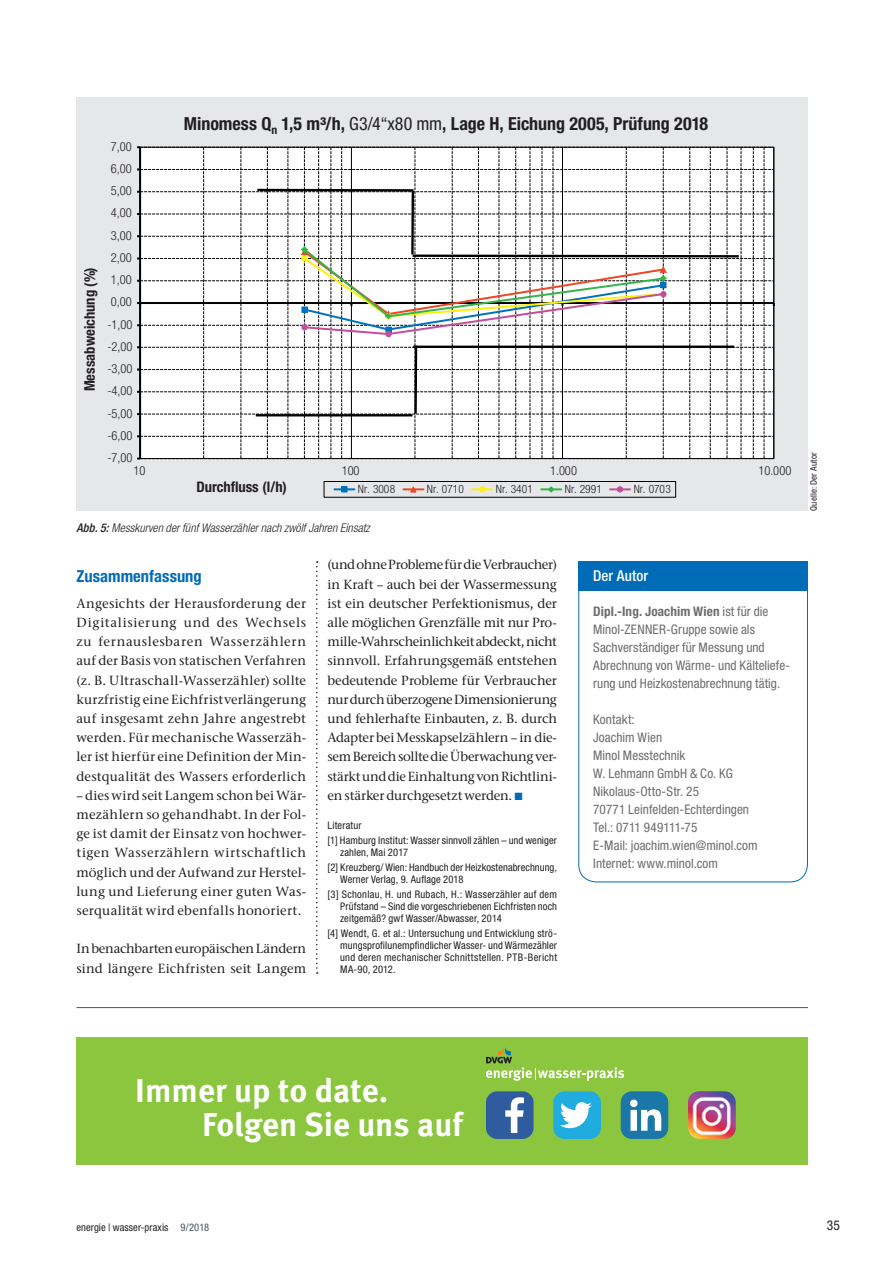
<style>
.page{position:relative;width:893px;height:1263px;background:#fff}
.page>*{position:absolute;margin:0;border:0;box-sizing:border-box;transform-origin:0 0}
.t1{font:700 33px/35px "Meta OT";color:#fff}
.t2{font:700 condensed 18px "Helvetica Neue LT Std";color:#231f20}
.t3{font:700 condensed 16.5px "Helvetica Neue LT Std";letter-spacing:.005em;color:#006bb6}
.t4{font:500 condensed 15px "Helvetica Neue LT Std";letter-spacing:.005em;color:#fff}
.t5{font:700 condensed 14.55px "Helvetica Neue LT Std";color:#231f20}
.t6{font:condensed 13.5px "Helvetica Neue LT Std";color:#231f20}
.t7{font:500 13.2px/19.2px "Stone Serif ITC Pro";letter-spacing:.005em;color:#231f20;text-align:justify}
.t8{font:condensed 13.2px/18px "Helvetica Neue LT Std";letter-spacing:.005em;color:#6c6d70}
.t9{font:300 condensed 12.45px "Helvetica Neue LT Std";letter-spacing:-.01em;color:#231f20}
.t10{font:italic 300 condensed 12px "Helvetica Neue LT Std";letter-spacing:.005em;color:#231f20}
.t11{font:300 condensed 11.4px "Helvetica Neue LT Std";letter-spacing:.005em;color:#231f20}
.t12{font:condensed 10.5px/12px "Helvetica Neue LT Std";letter-spacing:.015em;color:#231f20}
.t13{font:condensed 9px "Helvetica Neue LT Std";letter-spacing:.015em;color:#231f20}
.s1{font-weight:400}
.s2{font-weight:500}
.s3{font-weight:700}
.s4{color:#45555d}
</style>
<div class="page">
<svg style="left:316px;top:561px;width:2px;height:413px"></svg>
<div style="left:77px;top:98px;width:731px;height:413px;background:#e6e7e9"></div>
<div style="left:324px;top:481px;width:352px;height:16px;border:1px solid #000002"></div>
<hr style="left:334px;top:488px;width:20px;height:2px;background:#0072bc">
<svg style="left:341px;top:486px;width:6px;height:6px"></svg>
<hr style="left:403px;top:488px;width:20px;height:2px;background:#ef4723">
<svg style="left:409px;top:486px;width:8px;height:7px"></svg>
<hr style="left:472px;top:488px;width:20px;height:2px;background:#fcf010">
<svg style="left:479px;top:486px;width:6px;height:6px"></svg>
<hr style="left:541px;top:488px;width:20px;height:2px;background:#36b44b">
<svg style="left:547px;top:486px;width:8px;height:7px"></svg>
<hr style="left:610px;top:488px;width:20px;height:2px;background:#c24e9e">
<svg style="left:617px;top:486px;width:6px;height:6px"></svg>
<svg style="left:137px;top:146px;width:638px;height:314px;background:#e8e7e7"></svg>
<hr style="left:77px;top:1007px;width:731px;height:1px;background:#45555d">
<div style="left:578px;top:561px;width:230px;height:30px;background:#006bb6"></div>
<div style="left:578px;top:566px;width:230px;height:316px;border:1px solid #006bb6;border-radius:18px"></div>
<div style="left:77px;top:1037px;width:731px;height:128px;background:#8bc63e"></div>
<svg style="left:486px;top:1047px;width:138px;height:34px"></svg>
<svg style="left:553px;top:1091px;width:48px;height:48px;background:#56bfdb"></svg>
<svg style="left:621px;top:1091px;width:47px;height:48px;background:#5197b4"></svg>
<svg style="left:486px;top:1091px;width:48px;height:48px;background:#527aa6"></svg>
<img style="left:688px;top:1091px;width:48px;height:48px">
<p class="t5" style="left:81px;top:391px;width:126px;rotate:-90deg">Messabweichung (%)</p>
<p class="t9" style="left:111px;top:139px;width:22px">7,00</p>
<p class="t9" style="left:111px;top:161px;width:22px">6,00</p>
<p class="t9" style="left:111px;top:184px;width:22px">5,00</p>
<p class="t9" style="left:111px;top:206px;width:22px">4,00</p>
<p class="t9" style="left:111px;top:228px;width:22px">3,00</p>
<p class="t9" style="left:111px;top:250px;width:22px">2,00</p>
<p class="t9" style="left:111px;top:273px;width:22px">1,00</p>
<p class="t9" style="left:111px;top:295px;width:22px">0,00</p>
<p class="t9" style="left:107px;top:317px;width:26px">-1,00</p>
<p class="t9" style="left:107px;top:339px;width:27px">-2,00</p>
<p class="t9" style="left:107px;top:362px;width:27px">-3,00</p>
<p class="t9" style="left:107px;top:384px;width:27px">-4,00</p>
<p class="t9" style="left:107px;top:406px;width:27px">-5,00</p>
<p class="t9" style="left:107px;top:428px;width:27px">-6,00</p>
<h2 class="t2" style="left:184px;top:113px;width:526px">Minomess Q<sub>n</sub> 1,5 m³/h, <span class="s1">G3/4“x80 mm</span>, Lage H, Eichung 2005, Prüfung 2018</h2>
<p class="t9" style="left:107px;top:451px;width:27px">-7,00</p>
<p class="t9" style="left:133px;top:463px;width:13px">10</p>
<p class="t9" style="left:342px;top:463px;width:19px">100</p>
<p class="t9" style="left:550px;top:463px;width:28px">1.000</p>
<p class="t9" style="left:758px;top:463px;width:34px">10.000</p>
<p class="t5" style="left:197px;top:478px;width:92px">Durchfluss (l/h)</p>
<p class="t11" style="left:358px;top:483px;width:39px">Nr. 3008</p>
<p class="t11" style="left:427px;top:483px;width:39px">Nr. 0710</p>
<p class="t11" style="left:496px;top:483px;width:39px">Nr. 3401</p>
<p class="t11" style="left:565px;top:483px;width:39px">Nr. 2991</p>
<p class="t11" style="left:634px;top:483px;width:39px">Nr. 0703</p>
<p class="t10" style="left:77px;top:521px;width:295px"><span class="s2">Abb. 5:</span> Messkurven der fünf Wasserzähler nach zwölf Jahren Einsatz</p>
<p class="t3" style="left:77px;top:566px;width:127px">Zusammenfassung</p>
<p class="t7" style="left:77px;top:594px;width:231px">Angesichts der Herausforderung der Digitalisierung und des Wechsels zu fernauslesbaren Wasserzählern auf der Basis von statischen Verfahren (z. B. Ultraschall-Wasserzähler) sollte kurzfristig eine Eichfristverlängerung auf insgesamt zehn Jahre angestrebt werden. Für mechanische Wasserzäh&shy;ler ist hierfür eine Definition der Min&shy;destqualität des Wassers erforderlich</p>
<p class="t7" style="left:77px;top:786px;width:231px">– dies wird seit Langem schon bei Wär&shy;mezählern so gehandhabt. In der Fol&shy;ge ist damit der Einsatz von hochwer&shy;tigen Wasserzählern wirtschaftlich möglich und der Aufwand zur Herstel&shy;lung und Lieferung einer guten Was&shy;serqualität wird ebenfalls honoriert.</p>
<p class="t7" style="left:77px;top:939px;width:231px">In benachbarten europäischen Ländern sind längere Eichfristen seit Langem</p>
<p class="t7" style="left:327px;top:555px;width:231px">(und ohne Probleme für die Verbraucher) in Kraft – auch bei der Wassermessung ist ein deutscher Perfektionismus, der alle möglichen Grenzfälle mit nur Pro&shy;mille-Wahrscheinlichkeit abdeckt, nicht sinnvoll. Erfahrungsgemäß entstehen bedeutende Probleme für Verbraucher nur durch überzogene Dimensionierung und fehlerhafte Einbauten, z. B. durch Adapter bei Messkapselzählern – in die&shy;sem Bereich sollte die Überwachung ver&shy;stärkt und die Einhaltung von Richtlini&shy;en stärker durchgesetzt werden.</p>
<p class="t12" style="left:327px;top:817px;width:231px;line-height:15px">Literatur<br>[1] Hamburg Institut: Wasser sinnvoll zählen – und weniger</p>
<p class="t12" style="left:327px;top:844px;width:231px;line-height:15px;text-indent:13px">zahlen, Mai 2017<br>[2] Kreuzberg/ Wien: Handbuch der Heizkostenabrechnung,</p>
<p class="t12" style="left:327px;top:871px;width:231px;line-height:15px;text-indent:13px">Werner Verlag, 9. Auflage 2018<br>[3] Schonlau, H. und Rubach, H.: Wasserzähler auf dem</p>
<p class="t12" style="left:340px;top:900px;width:218px">Prüfstand – Sind die vorgeschriebenen Eichfristen noch zeitgemäß? gwf Wasser/Abwasser, 2014</p>
<p class="t12" style="left:340px;top:927px;width:218px;text-align:justify;text-indent:-13px">[4] Wendt, G. et al.: Untersuchung und Entwicklung strö&shy;mungsprofilunempfindlicher Wasser- und Wärmezähler und deren mechanischer Schnittstellen. PTB-Bericht MA-90, 2012.</p>
<p class="t4" style="left:593px;top:567px;width:57px">Der Autor</p>
<p class="t8" style="left:593px;top:602px;width:198px"><span class="s3">Dipl.-Ing. Joachim Wien</span> ist für die Minol-ZENNER-Gruppe sowie als Sachverständiger für Messung und Abrechnung von Wärme- und Kälteliefe&shy;rung und Heizkostenabrechnung tätig.</p>
<p class="t8" style="left:593px;top:710px;width:166px">Kontakt:<br>Joachim Wien<br>Minol Messtechnik<br>W. Lehmann GmbH &amp; Co. KG<br>Nikolaus-Otto-Str. 25<br>70771 Leinfelden-Echterdingen<br>Tel.: 0711 949111-75<br>E-Mail: joachim.wien@minol.com<br>Internet: www.minol.com</p>
<p class="t13" style="left:808px;top:511px;width:60px;rotate:-90deg">Quelle: Der Autor</p>
<h1 class="t1" style="left:202px;top:1073px;width:262px;text-indent:-67px">Immer up to date.<br>Folgen Sie uns auf</h1>
<p class="t12" style="left:77px;top:1221px;width:134px">energie | wasser-praxis <span class="s4">9/2018</span></p>
<p class="t6" style="left:827px;top:1218px;width:14px">35</p>
</div>
